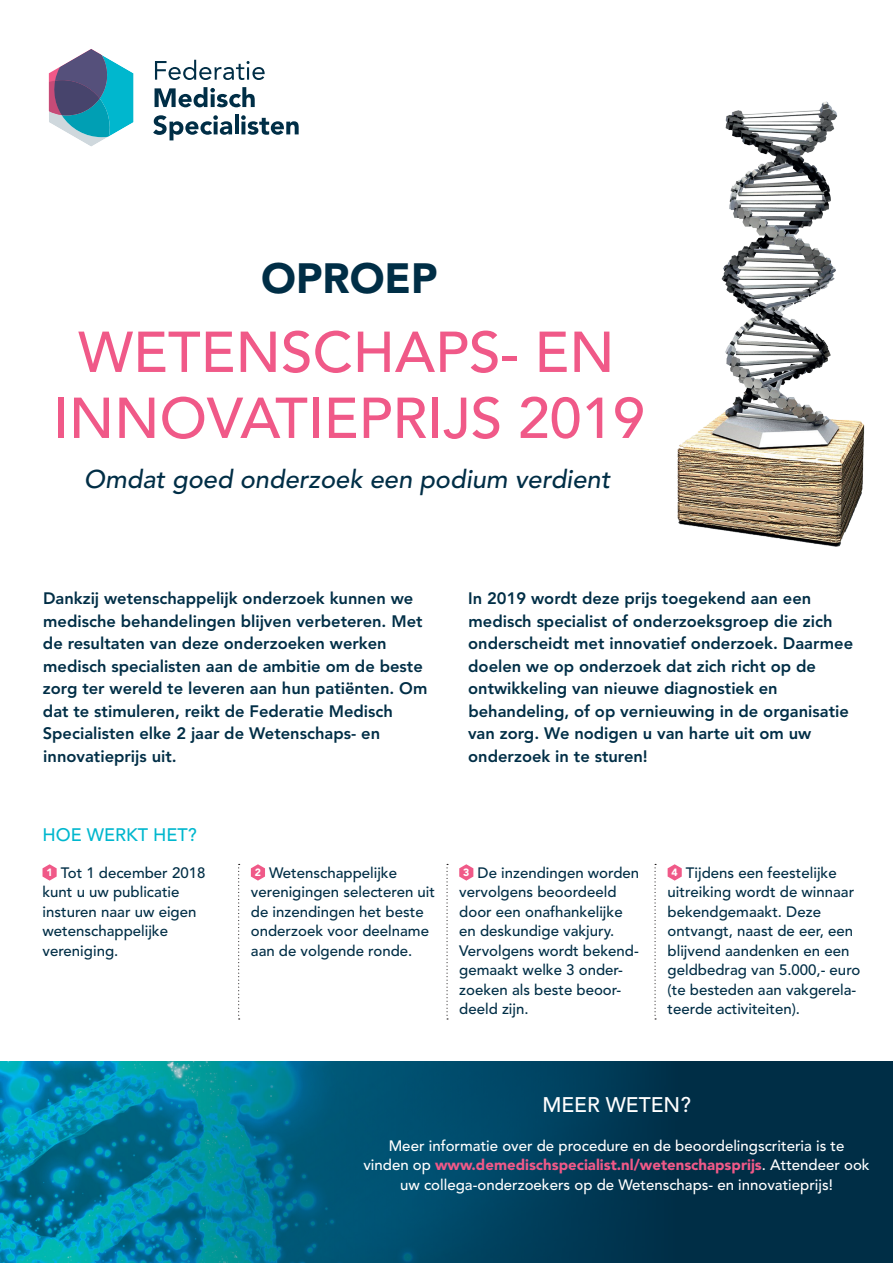
<style>
.page{position:relative;width:893px;height:1263px;background:#fff}
.page>*{position:absolute;margin:0;border:0;box-sizing:border-box;transform-origin:0 0}
.Basisalinea{font:500 57px "Avenir LT Std";color:#f05988}
.Basisalinea-2{font:900 42px "Avenir LT Std";color:#002e46}
.Basisalinea-3{font:italic 500 25.5px "Avenir LT Std";color:#002e46}
.Basisalinea-4{font:500 21px "Avenir LT Std";color:#fff}
.Basisalinea-5{font:500 18px "Avenir LT Std";color:#00b7ce}
.Basisalinea-6{font:800 16.5px/22.5px "Avenir LT Std";color:#002e46}
.Basisalinea-7{font:500 15px/19.5px "Avenir LT Std";color:#002e46}
.Basisalinea-8{font:500 15px/19.5px "Avenir LT Std";color:#fff;text-align:center}
.Basisalinea-9{font:900 10.5px "Avenir LT Std";color:#fff}
.Basisalinea-10{font:900 10.5px "Avenir LT Std";color:#fff}
.s1{font-weight:900;color:#f05988}
</style>
<div class="page">
<svg style="left:155px;top:60px;width:110px;height:20px"></svg>
<svg style="left:155px;top:87px;width:100px;height:20px"></svg>
<svg style="left:153px;top:115px;width:79px;height:25px"></svg>
<hr style="left:235px;top:115px;width:4px;height:19px;background:#002e46">
<svg style="left:241px;top:115px;width:58px;height:20px"></svg>
<svg style="left:49px;top:49px;width:85px;height:98px"></svg>
<img style="left:0;top:1061px;width:75px;height:202px">
<svg style="left:75px;top:1061px;width:818px;height:202px;background:#00506d"></svg>
<img style="left:677px;top:101px;width:188px;height:446px">
<svg style="left:251px;top:864px;width:14px;height:17px"></svg>
<svg style="left:43px;top:864px;width:14px;height:17px"></svg>
<svg style="left:459px;top:864px;width:14px;height:17px"></svg>
<svg style="left:668px;top:864px;width:14px;height:17px"></svg>
<svg style="left:238px;top:864px;width:2px;height:155px"></svg>
<svg style="left:446px;top:864px;width:2px;height:155px"></svg>
<svg style="left:654px;top:864px;width:2px;height:155px"></svg>
<p class="Basisalinea-2" style="left:261px;top:253px;width:178px">OPROEP</p>
<p class="Basisalinea" style="left:78px;top:319px;width:538px">WETENSCHAPS- EN</p>
<p class="Basisalinea" style="left:53px;top:385px;width:593px">INNOVATIEPRIJS 2019</p>
<p class="Basisalinea-3" style="left:84px;top:465px;width:528px">Omdat goed onderzoek een podium verdient</p>
<p class="Basisalinea-6" style="left:43px;top:587px;width:372px">Dankzij wetenschappelijk onderzoek kunnen we</p>
<p class="Basisalinea-6" style="left:43px;top:610px;width:381px">medische behandelingen blijven verbeteren. Met</p>
<p class="Basisalinea-6" style="left:43px;top:632px;width:386px">de resultaten van deze onderzoeken werken medisch specialisten aan de ambitie om de beste zorg ter wereld te leveren aan hun patiënten. Om dat te stimuleren, reikt de Federatie Medisch Specialisten elke 2 jaar de Wetenschaps- en innovatieprijs uit.</p>
<p class="Basisalinea-6" style="left:468px;top:587px;width:387px">In 2019 wordt deze prijs toegekend aan een medisch specialist of onderzoeksgroep die zich onderscheidt met innovatief onderzoek. Daarmee doelen we op onderzoek dat zich richt op de ontwikkeling van nieuwe diagnostiek en behandeling, of op vernieuwing in de organisatie van zorg. We nodigen u van harte uit om uw onderzoek in te sturen!</p>
<p class="Basisalinea-5" style="left:43px;top:824px;width:156px">HOE WERKT HET?</p>
<p class="Basisalinea-7" style="left:43px;top:863px;width:164px;text-indent:18px">Tot 1 december 2018 kunt u uw publicatie insturen naar uw eigen wetenschappelijke</p>
<p class="Basisalinea-7" style="left:43px;top:941px;width:77px">vereniging.</p>
<p class="Basisalinea-9" style="left:46px;top:866px;width:8px">1</p>
<p class="Basisalinea-7" style="left:251px;top:863px;width:186px;text-indent:18px">Wetenschappelijke verenigingen selecteren uit de inzendingen het beste onderzoek voor deelname aan de volgende ronde.</p>
<p class="Basisalinea-9" style="left:255px;top:866px;width:8px">2</p>
<p class="Basisalinea-7" style="left:668px;top:863px;width:194px;text-indent:18px">Tijdens een feestelijke uitreiking wordt de winnaar bekendgemaakt. Deze ontvangt, naast de eer, een blijvend aandenken en een geldbedrag van 5.000,- euro (te besteden aan vakgerela&shy;teerde activiteiten).</p>
<p class="Basisalinea-7" style="left:459px;top:863px;width:182px;text-indent:18px">De inzendingen worden vervolgens beoordeeld door een onafhankelijke en deskundige vakjury.<br>Vervolgens wordt bekend&shy;gemaakt welke 3 onder&shy;zoeken als beste beoor&shy;deeld zijn.</p>
<p class="Basisalinea-10" style="left:671px;top:866px;width:8px">4</p>
<p class="Basisalinea-10" style="left:463px;top:866px;width:8px">3</p>
<p class="Basisalinea-4" style="left:542px;top:1092px;width:150px">MEER WETEN?</p>
<p class="Basisalinea-8" style="left:389px;top:1136px;width:457px">Meer informatie over de procedure en de beoordelingscriteria is te</p>
<p class="Basisalinea-8" style="left:363px;top:1155px;width:508px">vinden op <span class="s1">www.demedischspecialist.nl/wetenschapsprijs</span>. Attendeer ook uw collega-onderzoekers op de Wetenschaps- en innovatieprijs!</p>
</div>
